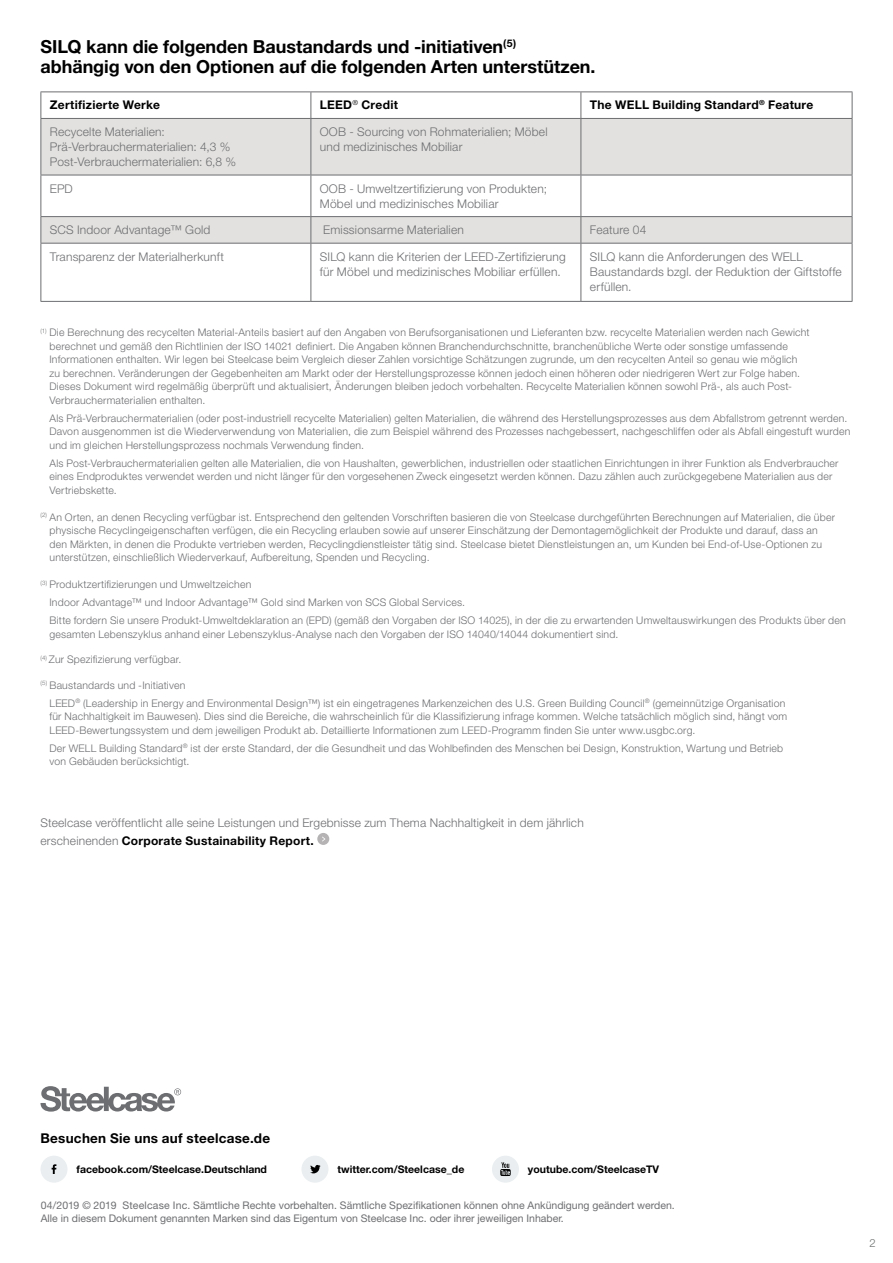
<style>
.page{position:relative;width:893px;height:1263px;background:#fff}
.page>*{position:absolute;margin:0;border:0;box-sizing:border-box;transform-origin:0 0}
.t1{font:700 18px/19.5px "Helvetica Neue LT Pro";color:#000}
.t2{font:700 13.5px "Helvetica Neue LT Pro";letter-spacing:.02em;color:#000}
.t3{font:300 12px/15px "Helvetica Neue LT Pro";letter-spacing:.015em;color:#6d6e71}
.t4{font:700 12px "Helvetica Neue LT Pro";letter-spacing:.025em;color:#000}
.t5{font:300 11.25px "Helvetica Neue LT Pro";color:#6e7171}
.t6{font:300 10.5px/13.5px "Helvetica Neue LT Pro";letter-spacing:.02em;color:#6d6e71}
.t7{font:10.5px/13.5px "Helvetica Neue LT Pro";color:#6d6e71}
.t8{font:700 10.5px "Helvetica Neue LT Pro";color:#000}
.s1{font-weight:700;color:#000}
</style>
<div class="page">
<div style="left:317px;top:833px;width:12px;height:12px;background:#b5b3b3;border-radius:50%"></div>
<svg style="left:41px;top:119px;width:811px;height:124px;fill:#e2e1df"></svg>
<hr style="left:40px;top:92px;width:271px;height:1px;background:#6d6e71">
<svg style="left:40px;top:92px;width:1px;height:26px"></svg>
<hr style="left:311px;top:92px;width:270px;height:1px;background:#6d6e71">
<svg style="left:310px;top:92px;width:1px;height:26px"></svg>
<hr style="left:581px;top:92px;width:271px;height:1px;background:#6d6e71">
<svg style="left:580px;top:92px;width:1px;height:26px"></svg>
<svg style="left:852px;top:92px;width:1px;height:26px"></svg>
<hr style="left:40px;top:118px;width:271px;height:1px;background:#6d6e71">
<hr style="left:40px;top:119px;width:1px;height:56px;background:#6d6e71">
<hr style="left:311px;top:118px;width:270px;height:1px;background:#6d6e71">
<hr style="left:310px;top:119px;width:1px;height:56px;background:#6d6e71">
<hr style="left:581px;top:118px;width:271px;height:1px;background:#6d6e71">
<hr style="left:580px;top:119px;width:1px;height:56px;background:#6d6e71">
<hr style="left:852px;top:119px;width:1px;height:56px;background:#6d6e71">
<hr style="left:40px;top:175px;width:271px;height:1px;background:#6d6e71">
<hr style="left:40px;top:175px;width:1px;height:41px;background:#6d6e71">
<hr style="left:311px;top:175px;width:270px;height:1px;background:#6d6e71">
<hr style="left:310px;top:175px;width:1px;height:41px;background:#6d6e71">
<hr style="left:581px;top:175px;width:271px;height:1px;background:#6d6e71">
<hr style="left:580px;top:175px;width:1px;height:41px;background:#6d6e71">
<hr style="left:852px;top:175px;width:1px;height:41px;background:#6d6e71">
<hr style="left:40px;top:216px;width:271px;height:1px;background:#6d6e71">
<svg style="left:40px;top:217px;width:1px;height:26px"></svg>
<hr style="left:311px;top:216px;width:270px;height:1px;background:#6d6e71">
<svg style="left:310px;top:217px;width:1px;height:26px"></svg>
<hr style="left:581px;top:216px;width:271px;height:1px;background:#6d6e71">
<svg style="left:580px;top:217px;width:1px;height:26px"></svg>
<svg style="left:852px;top:217px;width:1px;height:26px"></svg>
<hr style="left:40px;top:243px;width:271px;height:1px;background:#6d6e71">
<hr style="left:40px;top:244px;width:1px;height:57px;background:#6d6e71">
<hr style="left:311px;top:243px;width:270px;height:1px;background:#6d6e71">
<hr style="left:310px;top:244px;width:1px;height:57px;background:#6d6e71">
<hr style="left:581px;top:243px;width:271px;height:1px;background:#6d6e71">
<hr style="left:580px;top:244px;width:1px;height:57px;background:#6d6e71">
<hr style="left:852px;top:244px;width:1px;height:57px;background:#6d6e71">
<hr style="left:40px;top:301px;width:271px;height:1px;background:#6d6e71">
<hr style="left:311px;top:301px;width:270px;height:1px;background:#6d6e71">
<hr style="left:581px;top:301px;width:271px;height:1px;background:#6d6e71">
<div style="left:492px;top:1156px;width:27px;height:27px;background:#eaeef0;border-radius:50%"></div>
<svg style="left:500px;top:1162px;width:11px;height:14px"></svg>
<div style="left:301px;top:1156px;width:27px;height:27px;background:#eaeef0;border-radius:50%"></div>
<svg style="left:310px;top:1165px;width:11px;height:8px"></svg>
<div style="left:40px;top:1156px;width:28px;height:27px;background:#eaeef0;border-radius:50%"></div>
<svg style="left:52px;top:1164px;width:4px;height:10px"></svg>
<svg style="left:40px;top:1086px;width:141px;height:25px"></svg>
<h1 class="t1" style="left:40px;top:37px;width:557px">SILQ kann die folgenden Baustandards und -initiativen<sup>(5) </sup>abhängig von den Optionen auf die folgenden Arten unterstützen.</h1>
<p class="t4" style="left:50px;top:98px;width:112px">Zertifizierte Werke</p>
<p class="t4" style="left:320px;top:98px;width:80px">LEED<sup>®</sup> Credit</p>
<p class="t4" style="left:590px;top:98px;width:225px">The WELL Building Standard<sup>®</sup> Feature</p>
<p class="t3" style="left:50px;top:124px;width:188px">Recycelte Materialien:<br>Prä-Verbrauchermaterialien: 4,3 %<br>Post-Verbrauchermaterialien: 6,8 %</p>
<p class="t3" style="left:320px;top:124px;width:229px">OOB - Sourcing von Rohmaterialien; Möbel und medizinisches Mobiliar</p>
<p class="t3" style="left:50px;top:181px;width:24px">EPD</p>
<p class="t3" style="left:320px;top:181px;width:229px">OOB - Umweltzertifizierung von Produkten;<br>Möbel und medizinisches Mobiliar</p>
<p class="t3" style="left:50px;top:222px;width:162px">SCS Indoor Advantage™ Gold</p>
<p class="t3" style="left:323px;top:222px;width:142px">Emissionsarme Materialien</p>
<p class="t3" style="left:590px;top:222px;width:58px">Feature 04</p>
<p class="t3" style="left:50px;top:249px;width:176px">Transparenz der Materialherkunft</p>
<p class="t3" style="left:320px;top:249px;width:247px">SILQ kann die Kriterien der LEED-Zertifizierung für Möbel und medizinisches Mobiliar erfüllen.</p>
<p class="t3" style="left:590px;top:249px;width:253px">SILQ kann die Anforderungen des WELL<br>Baustandards bzgl. der Reduktion der Giftstoffe erfüllen.</p>
<p class="t6" style="left:50px;top:325px;width:762px;text-indent:-9px"><sup>(1)</sup> Die Berechnung des recycelten Material-Anteils basiert auf den Angaben von Berufsorganisationen und Lieferanten bzw. recycelte Materialien werden nach Gewicht berechnet und gemäß den Richtlinien der ISO 14021 definiert. Die Angaben können Branchendurchschnitte, branchenübliche Werte oder sonstige umfassende Informationen enthalten. Wir legen bei Steelcase beim Vergleich dieser Zahlen vorsichtige Schätzungen zugrunde, um den recycelten Anteil so genau wie möglich zu berechnen. Veränderungen der Gegebenheiten am Markt oder der Herstellungsprozesse können jedoch einen höheren oder niedrigeren Wert zur Folge haben.<br>Dieses Dokument wird regelmäßig überprüft und aktualisiert, Änderungen bleiben jedoch vorbehalten. Recycelte Materialien können sowohl Prä-, als auch Post-Verbrauchermaterialien enthalten.</p>
<p class="t6" style="left:50px;top:411px;width:802px">Als Prä-Verbrauchermaterialien (oder post-industriell recycelte Materialien) gelten Materialien, die während des Herstellungsprozesses aus dem Abfallstrom getrennt werden.<br>Davon ausgenommen ist die Wiederverwendung von Materialien, die zum Beispiel während des Prozesses nachgebessert, nachgeschliffen oder als Abfall eingestuft wurden und im gleichen Herstellungsprozess nochmals Verwendung finden.</p>
<p class="t6" style="left:50px;top:456px;width:791px">Als Post-Verbrauchermaterialien gelten alle Materialien, die von Haushalten, gewerblichen, industriellen oder staatlichen Einrichtungen in ihrer Funktion als Endverbraucher eines Endproduktes verwendet werden und nicht länger für den vorgesehenen Zweck eingesetzt werden können. Dazu zählen auch zurückgegebene Materialien aus der<br>Vertriebskette.</p>
<p class="t6" style="left:50px;top:510px;width:787px;text-indent:-9px"><sup>(2)</sup> An Orten, an denen Recycling verfügbar ist. Entsprechend den geltenden Vorschriften basieren die von Steelcase durchgeführten Berechnungen auf Materialien, die über physische Recyclingeigenschaften verfügen, die ein Recycling erlauben sowie auf unserer Einschätzung der Demontagemöglichkeit der Produkte und darauf, dass an den Märkten, in denen die Produkte vertrieben werden, Recyclingdienstleister tätig sind. Steelcase bietet Dienstleistungen an, um Kunden bei End-of-Use-Optionen zu unterstützen, einschließlich Wiederverkauf, Aufbereitung, Spenden und Recycling.</p>
<p class="t6" style="left:50px;top:575px;width:798px;line-height:18px;text-indent:-9px"><sup>(3)</sup> Produktzertifizierungen und Umweltzeichen<br>Indoor Advantage™ und Indoor Advantage™ Gold sind Marken von SCS Global Services.<br>Bitte fordern Sie unsere Produkt-Umweltdeklaration an (EPD) (gemäß den Vorgaben der ISO 14025), in der die zu erwartenden Umweltauswirkungen des Produkts über den</p>
<p class="t6" style="left:50px;top:627px;width:570px">gesamten Lebenszyklus anhand einer Lebenszyklus-Analyse nach den Vorgaben der ISO 14040/14044 dokumentiert sind.</p>
<p class="t6" style="left:40px;top:652px;width:142px"><sup>(4)</sup> Zur Spezifizierung verfügbar.</p>
<p class="t6" style="left:50px;top:676px;width:737px;line-height:18px;text-indent:-9px"><sup>(5)</sup> Baustandards und -Initiativen<br>LEED<sup>®</sup> (Leadership in Energy and Environmental Design™) ist ein eingetragenes Markenzeichen des U.S. Green Building Council<sup>®</sup> (gemeinnützige Organisation</p>
<p class="t6" style="left:49px;top:709px;width:739px">für Nachhaltigkeit im Bauwesen). Dies sind die Bereiche, die wahrscheinlich für die Klassifizierung infrage kommen. Welche tatsächlich möglich sind, hängt vom<br>LEED-Bewertungssystem und dem jeweiligen Produkt ab. Detaillierte Informationen zum LEED-Programm finden Sie unter www.usgbc.org.</p>
<p class="t6" style="left:49px;top:741px;width:735px">Der WELL Building Standard<sup>®</sup> ist der erste Standard, der die Gesundheit und das Wohlbefinden des Menschen bei Design, Konstruktion, Wartung und Betrieb von Gebäuden berücksichtigt.</p>
<p class="t3" style="left:40px;top:813px;width:545px;line-height:18px">Steelcase veröffentlicht alle seine Leistungen und Ergebnisse zum Thema Nachhaltigkeit in dem jährlich erscheinenden <span class="s1">Corporate Sustainability Report.</span></p>
<p class="t2" style="left:40px;top:1129px;width:231px">Besuchen Sie uns auf steelcase.de</p>
<p class="t8" style="left:76px;top:1162px;width:192px">facebook.com/Steelcase.Deutschland</p>
<p class="t8" style="left:337px;top:1162px;width:128px">twitter.com/Steelcase_de</p>
<p class="t8" style="left:528px;top:1162px;width:133px">youtube.com/SteelcaseTV</p>
<p class="t7" style="left:41px;top:1198px;width:635px">04/2019 © 2019 Steelcase Inc. Sämtliche Rechte vorbehalten. Sämtliche Spezifikationen können ohne Ankündigung geändert werden.<br>Alle in diesem Dokument genannten Marken sind das Eigentum von Steelcase Inc. oder ihrer jeweiligen Inhaber.</p>
<p class="t5" style="left:870px;top:1236px;width:8px">2</p>
</div>
